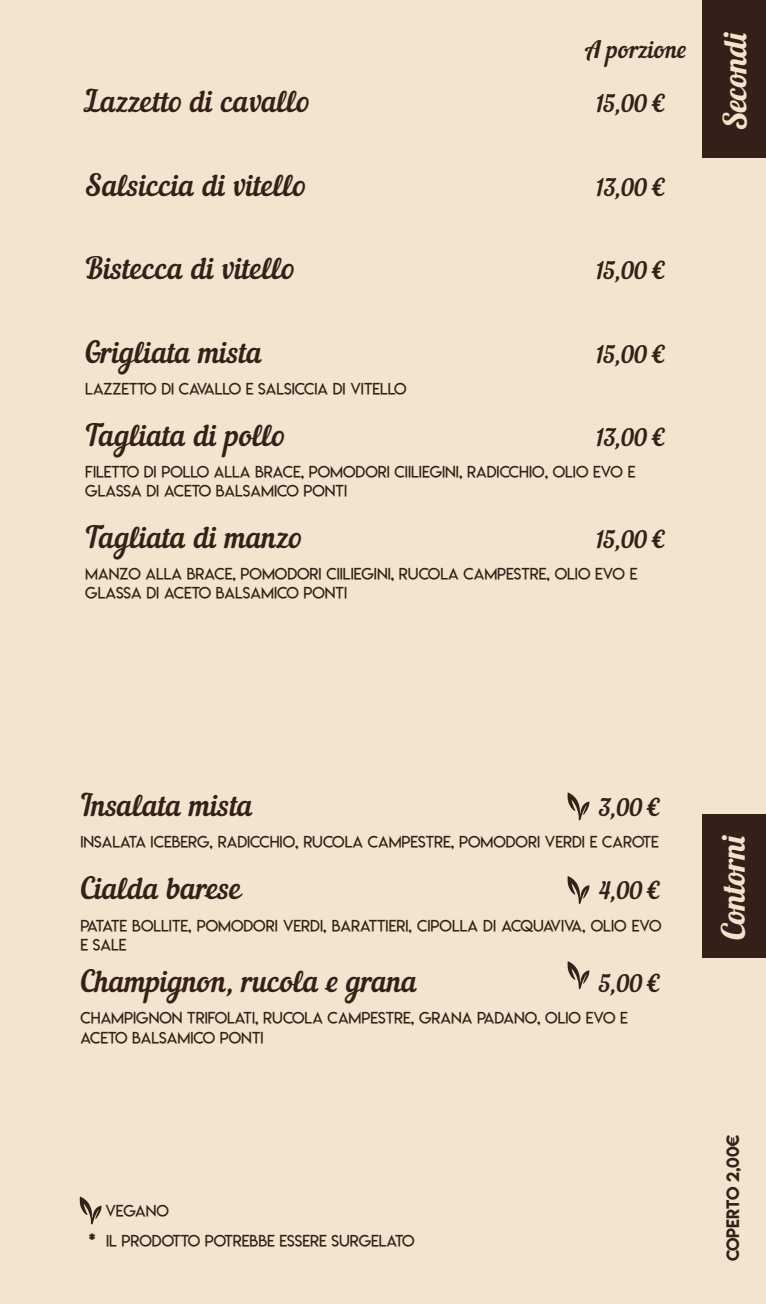
<style>
.page{position:relative;width:766px;height:1304px;background:#fff}
.page>*{position:absolute;margin:0;border:0;box-sizing:border-box;transform-origin:0 0}
.t1{font:32px "Lobster 1.4";color:#f3e3ca}
.t2{font:30px "Nautilus Pompilius";letter-spacing:-.01em;color:#332018}
.t3{font:24px "Nautilus Pompilius";color:#332018}
.t4{font:16px/19.2px "Lemon Milklight";color:#332018}
.t5{font:16px "Lemon Milk";color:#332018}
.s1{font-family:"Lobster 1.4"}
.s2{font-family:"Lemon Milkbold"}
</style>
<div class="page">
<div style="left:0;top:0;width:765px;height:1304px;background:#f2e4ce"></div>
<svg style="left:567px;top:792px;width:22px;height:29px"></svg>
<svg style="left:567px;top:876px;width:22px;height:28px"></svg>
<svg style="left:567px;top:961px;width:22px;height:29px"></svg>
<svg style="left:80px;top:1196px;width:22px;height:29px"></svg>
<div style="left:702px;top:0;width:63px;height:157px;background:#332018"></div>
<div style="left:702px;top:815px;width:63px;height:143px;background:#332018"></div>
<h3 class="t3" style="left:584px;top:35px;width:104px"><span class="s1">A</span> porzione</h3>
<h2 class="t2" style="left:85px;top:84px;width:227px">Lazzetto di cavallo</h2>
<h3 class="t3" style="left:596px;top:90px;width:72px">15,00 €</h3>
<h2 class="t2" style="left:85px;top:167px;width:223px">Salsiccia di vitello</h2>
<h3 class="t3" style="left:596px;top:173px;width:72px">13,00 €</h3>
<h2 class="t2" style="left:85px;top:251px;width:212px">Bistecca di vitello</h2>
<h3 class="t3" style="left:596px;top:256px;width:72px">15,00 €</h3>
<h2 class="t2" style="left:85px;top:334px;width:179px">Grigliata mista</h2>
<h3 class="t3" style="left:596px;top:340px;width:72px">15,00 €</h3>
<p class="t4" style="left:85px;top:379px;width:322px">LAZZETTO DI CAVALLO E SALSICCIA DI VITELLO</p>
<h2 class="t2" style="left:85px;top:417px;width:202px">Tagliata di pollo</h2>
<h3 class="t3" style="left:596px;top:423px;width:72px">13,00 €</h3>
<p class="t4" style="left:85px;top:462px;width:551px">FILETTO DI POLLO ALLA BRACE, POMODORI CIILIEGINI, RADICCHIO, OLIO EVO E<br>GLASSA DI ACETO BALSAMICO PONTI</p>
<h2 class="t2" style="left:85px;top:519px;width:219px">Tagliata di manzo</h2>
<h3 class="t3" style="left:596px;top:525px;width:72px">15,00 €</h3>
<p class="t4" style="left:85px;top:564px;width:553px">MANZO ALLA BRACE, POMODORI CIILIEGINI, RUCOLA CAMPESTRE, OLIO EVO E<br>GLASSA DI ACETO BALSAMICO PONTI</p>
<h1 class="t1" style="left:714px;top:130px;width:99px;rotate:-90deg">Secondi</h1>
<h2 class="t2" style="left:80px;top:787px;width:175px">Insalata mista</h2>
<h3 class="t3" style="left:598px;top:793px;width:65px">3,00 €</h3>
<p class="t4" style="left:80px;top:832px;width:579px">INSALATA ICEBERG, RADICCHIO, RUCOLA CAMPESTRE, POMODORI VERDI E CAROTE</p>
<h2 class="t2" style="left:80px;top:871px;width:162px">Cialda barese</h2>
<h3 class="t3" style="left:598px;top:877px;width:65px">4,00 €</h3>
<p class="t4" style="left:80px;top:916px;width:582px">PATATE BOLLITE, POMODORI VERDI, BARATTIERI, CIPOLLA DI ACQUAVIVA, OLIO EVO<br>E SALE</p>
<h2 class="t2" style="left:80px;top:964px;width:339px">Champignon, rucola e grana</h2>
<h3 class="t3" style="left:598px;top:970px;width:65px">5,00 €</h3>
<p class="t4" style="left:80px;top:1009px;width:549px">CHAMPIGNON TRIFOLATI, RUCOLA CAMPESTRE, GRANA PADANO, OLIO EVO E<br>ACETO BALSAMICO PONTI</p>
<p class="t4" style="left:105px;top:1201px;width:65px">VEGANO</p>
<p class="t4" style="left:89px;top:1232px;width:327px"><span class="s2">*</span> IL PRODOTTO POTREBBE ESSERE SURGELATO</p>
<h1 class="t1" style="left:712px;top:940px;width:107px;rotate:-90deg">Contorni</h1>
<p class="t5" style="left:721px;top:1261px;width:129px;rotate:-90deg">COPERTO 2,00€</p>
</div>
